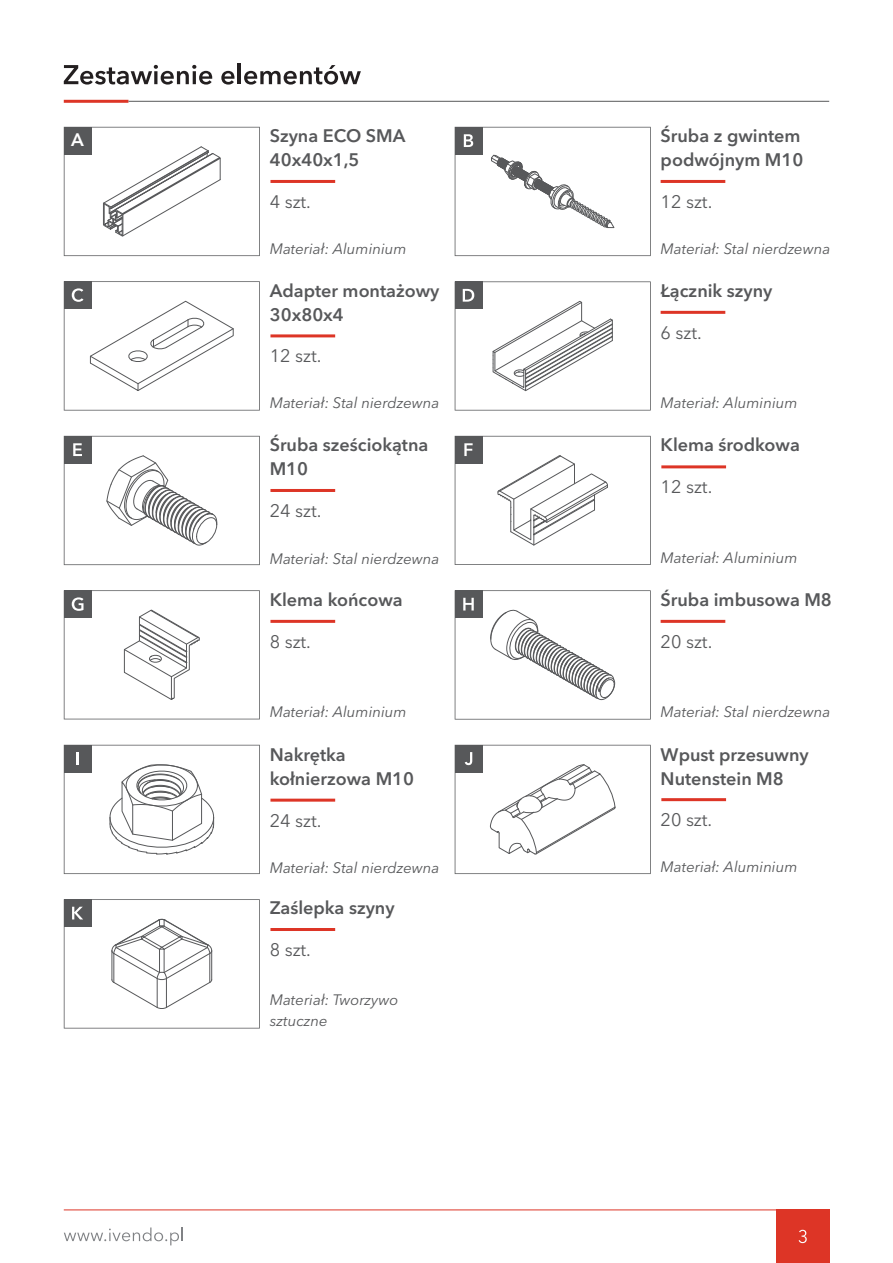
<style>
.page{position:relative;width:893px;height:1263px;background:#fff}
.page>*{position:absolute;margin:0;border:0;box-sizing:border-box;transform-origin:0 0}
.t1{font:600 18px/24px "Avenir Next LT Pro";color:#57585a}
.t2{font:18px "Avenir Next LT Pro";color:#57585a}
.t3{font:600 18px "Avenir Next LT Pro";color:#fff}
.t4{font:italic 15px/21px "Avenir Next LT Pro";color:#57585a}
</style>
<div class="page">
<div style="left:776px;top:1210px;width:53px;height:53px;background:#dd3526"></div>
<svg style="left:64px;top:1227px;width:119px;height:18px"></svg>
<hr style="left:64px;top:1209px;width:765px;height:1px;background:#dd3526">
<svg style="left:799px;top:1230px;width:8px;height:13px"></svg>
<svg style="left:64px;top:65px;width:148px;height:20px"></svg>
<svg style="left:221px;top:71px;width:13px;height:14px"></svg>
<hr style="left:238px;top:64px;width:3px;height:20px;background:#231f20">
<svg style="left:244px;top:65px;width:117px;height:20px"></svg>
<hr style="left:661px;top:180px;width:64px;height:3px;background:#dd3526">
<hr style="left:661px;top:798px;width:65px;height:3px;background:#dd3526">
<hr style="left:270px;top:799px;width:65px;height:3px;background:#dd3526">
<hr style="left:661px;top:465px;width:65px;height:3px;background:#dd3526">
<hr style="left:270px;top:928px;width:65px;height:3px;background:#dd3526">
<hr style="left:661px;top:311px;width:64px;height:3px;background:#dd3526">
<hr style="left:270px;top:620px;width:65px;height:3px;background:#dd3526">
<hr style="left:661px;top:620px;width:64px;height:3px;background:#dd3526">
<svg style="left:64px;top:745px;width:196px;height:129px"></svg>
<svg style="left:455px;top:745px;width:196px;height:129px"></svg>
<svg style="left:64px;top:436px;width:196px;height:129px"></svg>
<svg style="left:64px;top:590px;width:196px;height:129px"></svg>
<hr style="left:64px;top:100px;width:64px;height:3px;background:#dd3526">
<hr style="left:128px;top:101px;width:701px;height:1px;background:#57585a">
<hr style="left:270px;top:180px;width:65px;height:3px;background:#dd3526">
<hr style="left:270px;top:334px;width:65px;height:3px;background:#dd3526">
<hr style="left:270px;top:489px;width:65px;height:3px;background:#dd3526">
<svg style="left:64px;top:127px;width:196px;height:129px"></svg>
<svg style="left:455px;top:127px;width:196px;height:129px"></svg>
<svg style="left:455px;top:281px;width:196px;height:130px"></svg>
<svg style="left:64px;top:281px;width:196px;height:130px"></svg>
<svg style="left:455px;top:436px;width:196px;height:129px"></svg>
<svg style="left:455px;top:590px;width:196px;height:129px"></svg>
<svg style="left:64px;top:899px;width:196px;height:129px"></svg>
<p class="t3" style="left:71px;top:129px;width:14px">A</p>
<p class="t1" style="left:270px;top:124px;width:137px">Szyna ECO SMA<br>40x40x1,5</p>
<p class="t2" style="left:270px;top:191px;width:43px">4 szt.</p>
<p class="t4" style="left:270px;top:238px;width:138px">Materiał: Aluminium</p>
<p class="t1" style="left:270px;top:278px;width:171px">Adapter montażowy<br>30x80x4</p>
<p class="t2" style="left:270px;top:345px;width:53px">12 szt.</p>
<p class="t4" style="left:270px;top:393px;width:171px">Materiał: Stal nierdzewna</p>
<p class="t1" style="left:270px;top:433px;width:160px">Śruba sześciokątna<br>M10</p>
<p class="t2" style="left:270px;top:500px;width:53px">24 szt.</p>
<p class="t4" style="left:270px;top:548px;width:171px">Materiał: Stal nierdzewna</p>
<p class="t1" style="left:270px;top:587px;width:134px">Klema końcowa</p>
<p class="t2" style="left:270px;top:631px;width:43px">8 szt.</p>
<p class="t1" style="left:661px;top:124px;width:144px">Śruba z gwintem podwójnym M10</p>
<p class="t2" style="left:661px;top:191px;width:53px">12 szt.</p>
<p class="t4" style="left:661px;top:238px;width:171px">Materiał: Stal nierdzewna</p>
<p class="t1" style="left:661px;top:278px;width:113px">Łącznik szyny</p>
<p class="t2" style="left:661px;top:322px;width:43px">6 szt.</p>
<p class="t4" style="left:661px;top:393px;width:138px">Materiał: Aluminium</p>
<p class="t1" style="left:661px;top:433px;width:141px">Klema środkowa</p>
<p class="t2" style="left:661px;top:476px;width:53px">12 szt.</p>
<p class="t4" style="left:661px;top:547px;width:138px">Materiał: Aluminium</p>
<p class="t1" style="left:661px;top:587px;width:173px">Śruba imbusowa M8</p>
<p class="t2" style="left:661px;top:631px;width:53px">20 szt.</p>
<p class="t4" style="left:270px;top:702px;width:138px">Materiał: Aluminium</p>
<p class="t4" style="left:661px;top:702px;width:171px">Materiał: Stal nierdzewna</p>
<p class="t1" style="left:270px;top:742px;width:146px">Nakrętka kołnierzowa M10</p>
<p class="t2" style="left:270px;top:810px;width:53px">24 szt.</p>
<p class="t4" style="left:270px;top:857px;width:171px">Materiał: Stal nierdzewna</p>
<p class="t1" style="left:270px;top:895px;width:126px">Zaślepka szyny</p>
<p class="t2" style="left:270px;top:939px;width:43px">8 szt.</p>
<p class="t4" style="left:270px;top:989px;width:130px">Materiał: Tworzywo sztuczne</p>
<p class="t1" style="left:661px;top:742px;width:150px">Wpust przesuwny<br>Nutenstein M8</p>
<p class="t2" style="left:661px;top:809px;width:53px">20 szt.</p>
<p class="t4" style="left:661px;top:857px;width:138px">Materiał: Aluminium</p>
</div>
